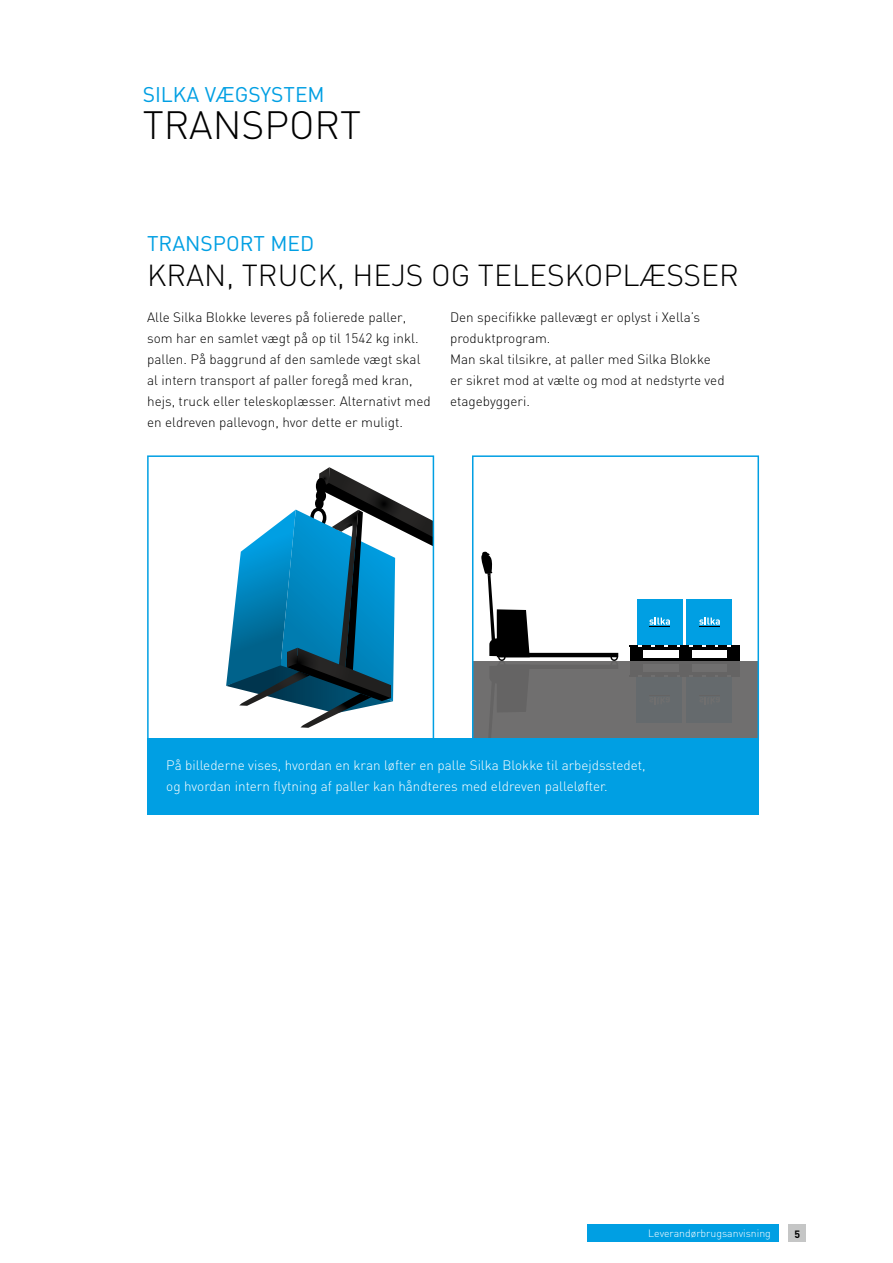
<style>
.page{position:relative;width:893px;height:1263px;background:#fff}
.page>*{position:absolute;margin:0;border:0;box-sizing:border-box;transform-origin:0 0}
.t1{font:300 39px "DIN";color:#000}
.t2{font:300 30px "DIN";color:#000}
.t3{font:21px "DIN";color:#009fe3}
.t4{font:300 13.5px/21px "DIN";color:#000}
.t5{font:300 13.5px/21px "DIN";color:#fff}
.t6{font:300 10.5px "DIN";color:#fff}
.t7{font:700 10.5px "DIN";color:#000}
</style>
<div class="page">
<svg style="left:226px;top:467px;width:205px;height:261px"></svg>
<div style="left:147px;top:455px;width:287px;height:285px;border:2px solid #009fe3"></div>
<div style="left:473px;top:661px;width:285px;height:79px;background:#706f6f"></div>
<div style="left:687px;top:677px;width:45px;height:45px;background:#656a6d"></div>
<svg style="left:704px;top:697px;width:8px;height:7px"></svg>
<div style="left:637px;top:677px;width:45px;height:45px;background:#656a6d"></div>
<svg style="left:654px;top:697px;width:8px;height:7px"></svg>
<div style="left:610px;top:653px;width:8px;height:8px;border:1px solid #000;border-radius:50%"></div>
<hr style="left:500px;top:653px;width:118px;height:4px;background:#000">
<div style="left:630px;top:650px;width:12px;height:7px;background:#000"></div>
<svg style="left:630px;top:645px;width:109px;height:2px"></svg>
<div style="left:679px;top:650px;width:13px;height:7px;background:#000"></div>
<div style="left:727px;top:650px;width:12px;height:7px;background:#000"></div>
<hr style="left:630px;top:658px;width:109px;height:2px;background:#000">
<hr style="left:630px;top:647px;width:109px;height:2px;background:#000">
<svg style="left:611px;top:657px;width:6px;height:4px"></svg>
<div style="left:610px;top:661px;width:8px;height:7px;border:1px solid #000;border-radius:50%"></div>
<hr style="left:500px;top:665px;width:118px;height:4px;background:#656464">
<div style="left:630px;top:665px;width:12px;height:7px;background:#656464"></div>
<svg style="left:630px;top:675px;width:109px;height:2px"></svg>
<div style="left:679px;top:665px;width:13px;height:7px;background:#656464"></div>
<div style="left:727px;top:665px;width:12px;height:7px;background:#656464"></div>
<hr style="left:630px;top:662px;width:109px;height:2px;background:#000">
<hr style="left:630px;top:672px;width:109px;height:3px;background:#000">
<svg style="left:481px;top:551px;width:49px;height:186px"></svg>
<div style="left:687px;top:599px;width:45px;height:46px;background:#009fe3"></div>
<svg style="left:699px;top:617px;width:21px;height:10px"></svg>
<div style="left:637px;top:599px;width:45px;height:46px;background:#009fe3"></div>
<svg style="left:649px;top:617px;width:21px;height:10px"></svg>
<div style="left:472px;top:455px;width:287px;height:285px;border:2px solid #009fe3"></div>
<div style="left:147px;top:738px;width:612px;height:77px;background:#009fe3"></div>
<div style="left:789px;top:1225px;width:17px;height:17px;background:#c5c6c6"></div>
<div style="left:587px;top:1225px;width:191px;height:17px;background:#009fe3"></div>
<h3 class="t3" style="left:143px;top:81px;width:184px">SILKA VÆGSYSTEM</h3>
<h1 class="t1" style="left:143px;top:101px;width:220px">TRANSPORT</h1>
<h3 class="t3" style="left:147px;top:230px;width:169px">TRANSPORT MED</h3>
<h2 class="t2" style="left:147px;top:257px;width:593px">KRAN, TRUCK, HEJS OG TELESKOPLÆSSER</h2>
<p class="t4" style="left:147px;top:306px;width:285px">Alle Silka Blokke leveres på folierede paller, som har en samlet vægt på op til 1542 kg inkl. pallen. På baggrund af den samlede vægt skal al intern transport af paller foregå med kran, hejs, truck eller teleskoplæsser. Alternativt med en eldreven pallevogn, hvor dette er muligt.</p>
<p class="t4" style="left:450px;top:306px;width:276px">Den specifikke pallevægt er oplyst i Xella’s produktprogram.<br>Man skal tilsikre, at paller med Silka Blokke er sikret mod at vælte og mod at nedstyrte ved etagebyggeri.</p>
<p class="t5" style="left:166px;top:755px;width:481px">På billederne vises, hvordan en kran løfter en palle Silka Blokke til arbejdsstedet, og hvordan intern flytning af paller kan håndteres med eldreven palleløfter.</p>
<p class="t6" style="left:648px;top:1227px;width:124px">Leverandørbrugsanvisning</p>
<p class="t7" style="left:794px;top:1227px;width:7px">5</p>
</div>
